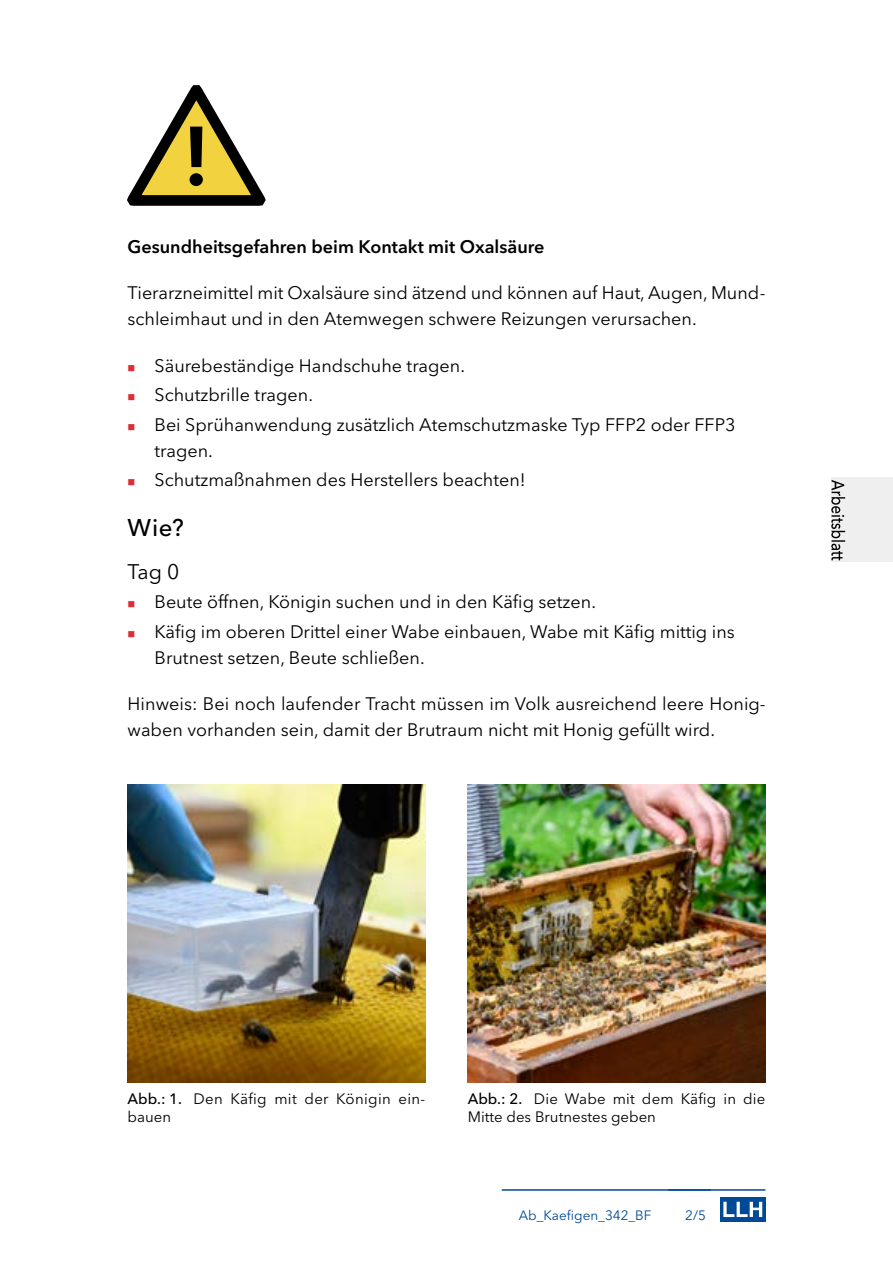
<style>
.page{position:relative;width:893px;height:1263px;background:#fff}
.page>*{position:absolute;margin:0;border:0;box-sizing:border-box;transform-origin:0 0}
.H2_Überschrift2{font:500 24px "Avenir Next LT Pro";color:#000}
.H3_Überschrift3{font:21px "Avenir Next LT Pro";color:#000}
.Fließtext_block{font:18px/25.5px "Avenir Next LT Pro";color:#000}
.Fließtext_block-2{font:600 18px "Avenir Next LT Pro";color:#000}
.t1{font:15px/18px "Avenir Next LT Pro";color:#000}
.t2{font:15px/18px "Avenir Next LT Pro";letter-spacing:.02em;color:#000}
.t3{font:13.5px "Avenir Next LT Pro";color:#004996}
.s1{font-weight:500}
</style>
<div class="page">
<div style="left:720px;top:1197px;width:45px;height:24px;background:#004996"></div>
<svg style="left:723px;top:1202px;width:39px;height:15px"></svg>
<hr style="left:502px;top:1189px;width:209px;height:2px;background:#004996">
<hr style="left:668px;top:1189px;width:97px;height:2px;background:#004996">
<img style="left:468px;top:784px;width:297px;height:298px">
<img style="left:128px;top:784px;width:297px;height:298px">
<svg style="left:128px;top:85px;width:137px;height:121px"></svg>
<div style="left:831px;top:478px;width:62px;height:84px;background:#efefef"></div>
<svg style="left:831px;top:480px;width:14px;height:80px"></svg>
<p class="Fließtext_block-2" style="left:128px;top:235px;width:418px">Gesundheitsgefahren beim Kontakt mit Oxalsäure</p>
<p class="Fließtext_block" style="left:128px;top:280px;width:639px">Tierarzneimittel mit Oxalsäure sind ätzend und können auf Haut, Augen, Mund&shy;schleimhaut und in den Atemwegen schwere Reizungen verursachen.</p>
<p class="Fließtext_block" style="left:155px;top:353px;width:312px">Säurebeständige Handschuhe tragen.</p>
<p class="Fließtext_block" style="left:155px;top:382px;width:160px">Schutzbrille tragen.</p>
<p class="Fließtext_block" style="left:155px;top:412px;width:582px">Bei Sprühanwendung zusätzlich Atemschutzmaske Typ FFP2 oder FFP3 tragen.</p>
<p class="Fließtext_block" style="left:155px;top:467px;width:373px">Schutzmaßnahmen des Herstellers beachten!</p>
<h2 class="H2_Überschrift2" style="left:128px;top:514px;width:58px">Wie?</h2>
<h3 class="H3_Überschrift3" style="left:128px;top:559px;width:53px">Tag 0</h3>
<p class="Fließtext_block" style="left:155px;top:589px;width:443px">Beute öffnen, Königin suchen und in den Käfig setzen.</p>
<p class="Fließtext_block" style="left:155px;top:619px;width:582px">Käfig im oberen Drittel einer Wabe einbauen, Wabe mit Käfig mittig ins<br>Brutnest setzen, Beute schließen.</p>
<p class="Fließtext_block" style="left:128px;top:691px;width:639px">Hinweis: Bei noch laufender Tracht müssen im Volk ausreichend leere Honig&shy;waben vorhanden sein, damit der Brutraum nicht mit Honig gefüllt wird.</p>
<p class="t2" style="left:128px;top:1090px;width:299px"><span class="s1">Abb.: 1.</span> Den Käfig mit der Königin ein&shy;bauen</p>
<p class="t1" style="left:468px;top:1090px;width:299px"><span class="s1">Abb.: 2.</span> Die Wabe mit dem Käfig in die<br>Mitte des Brutnestes geben</p>
<p class="t3" style="left:519px;top:1208px;width:134px">Ab_Kaefigen_342_BF</p>
<p class="t3" style="left:685px;top:1208px;width:22px">2/5</p>
</div>
